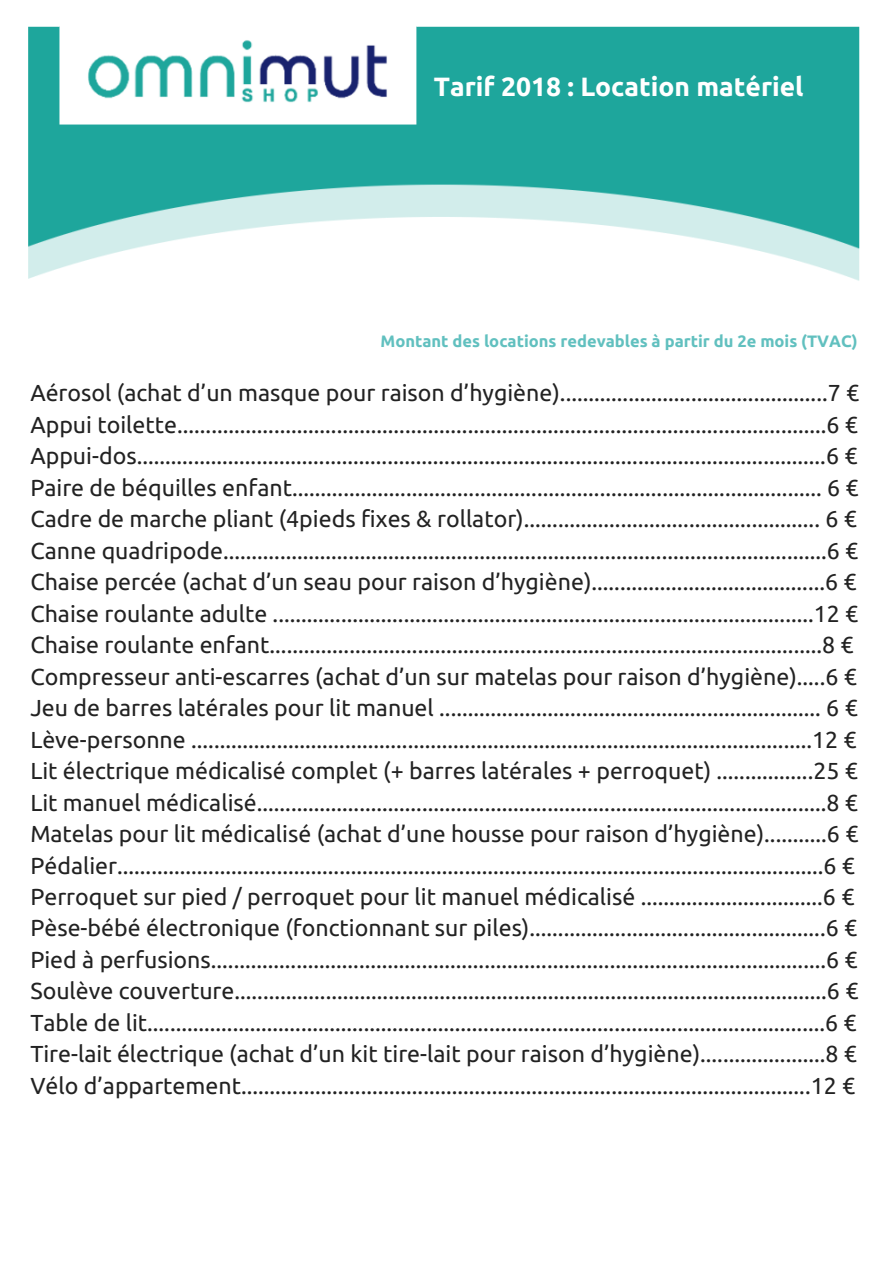
<style>
.page{position:relative;width:893px;height:1263px;background:#fff}
.page>*{position:absolute;margin:0;border:0;box-sizing:border-box;transform-origin:0 0}
.t1{font:700 26.4px "Ubuntu";color:#fff}
.t2{font:23.1px/31.5px "Ubuntu";color:#222}
.t3{font:700 16.5px "Ubuntu";color:#61c0bf}
</style>
<div class="page">
<img style="left:28px;top:26px;width:832px;height:255px">
<p class="t1" style="left:434px;top:71px;width:371px">Tarif 2018 : Location matériel</p>
<p class="t3" style="left:380px;top:332px;width:478px">Montant des locations redevables à partir du 2e mois (TVAC)</p>
<p class="t2" style="left:30px;top:377px;width:830px">Aérosol (achat d’un masque pour raison d’hygiène)...............................................7 € Appui toilette..................................................................................................................6 € Appui-dos.........................................................................................................................6 € Paire de béquilles enfant............................................................................................. 6 € Cadre de marche pliant (4pieds fixes &amp; rollator).................................................... 6 € Canne quadripode..........................................................................................................6 € Chaise percée (achat d’un seau pour raison d’hygiène).........................................6 € Chaise roulante adulte ...............................................................................................12 € Chaise roulante enfant.................................................................................................8 € Compresseur anti-escarres (achat d’un sur matelas pour raison d’hygiène).....6 € Jeu de barres latérales pour lit manuel ................................................................... 6 € Lève-personne .............................................................................................................12 € Lit électrique médicalisé complet (+ barres latérales + perroquet) .................25 € Lit manuel médicalisé....................................................................................................8 € Matelas pour lit médicalisé (achat d’une housse pour raison d’hygiène)...........6 € Pédalier............................................................................................................................6 € Perroquet sur pied / perroquet pour lit manuel médicalisé ................................6 € Pèse-bébé électronique (fonctionnant sur piles)....................................................6 € Pied à perfusions............................................................................................................6 € Soulève couverture........................................................................................................6 € Table de lit.......................................................................................................................6 € Tire-lait électrique (achat d’un kit tire-lait pour raison d’hygiène)......................8 € Vélo d’appartement....................................................................................................12 €</p>
</div>
